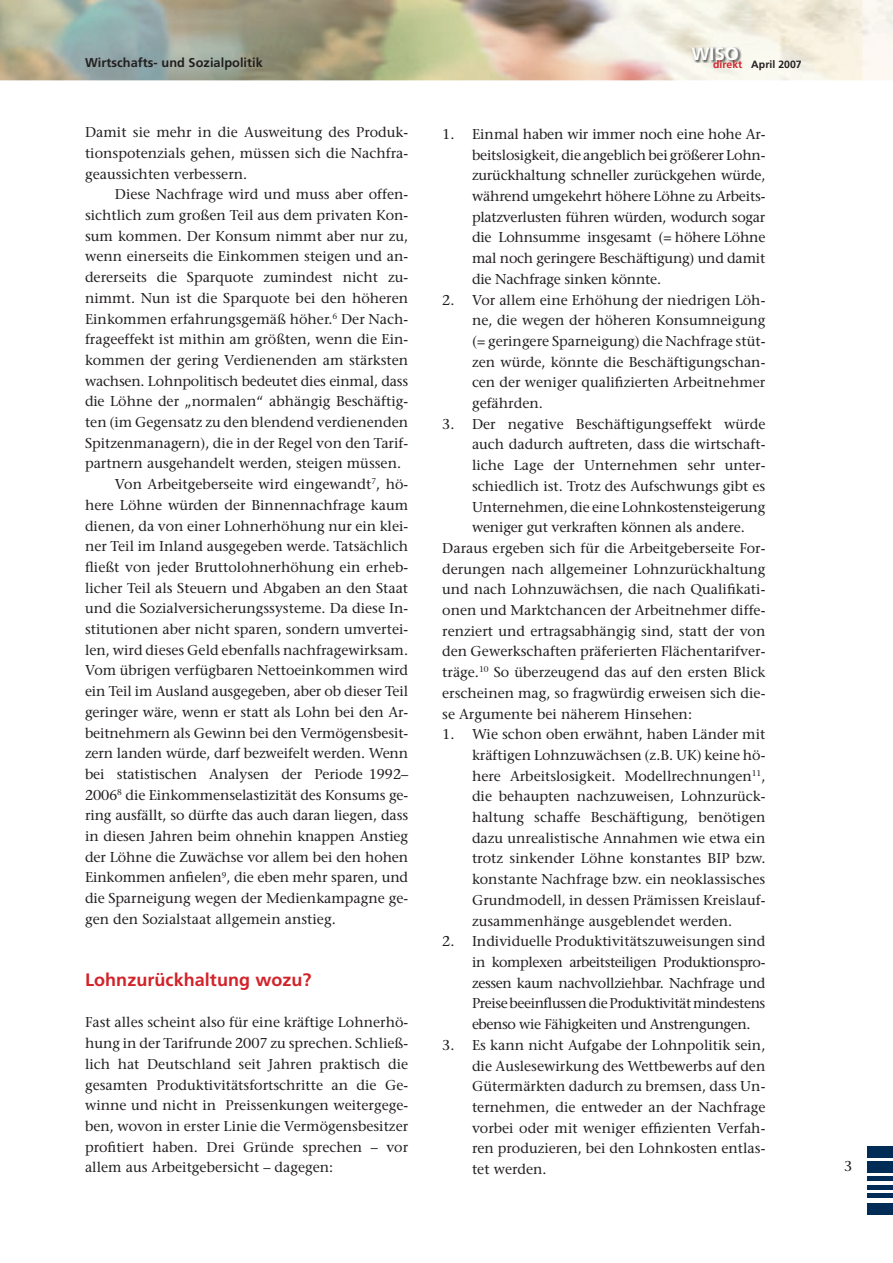
<style>
.page{position:relative;width:893px;height:1263px;background:#fff}
.page>*{position:absolute;margin:0;border:0;box-sizing:border-box;transform-origin:0 0}
.t1{font:700 18px "Frutiger";letter-spacing:.005em;color:#d1232a}
.t2{font:700 18px "Frutiger";color:#fff}
.t3{font:14.25px/20.7px "Stone Serif";color:#231f20;text-align:justify}
.t4{font:700 12.75px "Frutiger";letter-spacing:.005em;color:#231f20}
.t5{font:700 10.5px "Frutiger";letter-spacing:.005em;color:#231f20}
.s1{color:#d1232a}
</style>
<div class="page">
<img style="left:0;top:0;width:893px;height:80px">
<div style="left:867px;top:1147px;width:26px;height:11px;background:#002c55"></div>
<div style="left:867px;top:1204px;width:26px;height:11px;background:#002c55"></div>
<div style="left:867px;top:1161px;width:26px;height:12px;background:#002c55"></div>
<hr style="left:867px;top:1177px;width:26px;height:4px;background:#002c55">
<hr style="left:867px;top:1185px;width:26px;height:4px;background:#002c55">
<hr style="left:867px;top:1194px;width:26px;height:4px;background:#002c55">
<img style="left:691px;top:47px;width:50px;height:16px">
<p class="t4" style="left:85px;top:58px;width:179px">Wirtschafts- und Sozialpolitik</p>
<p class="t3" style="left:85px;top:123px;width:325px">Damit sie mehr in die Ausweitung des Produk&shy;tionspotenzials gehen, müssen sich die Nachfra&shy;geaussichten verbessern.</p>
<p class="t3" style="left:115px;top:185px;width:295px">Diese Nachfrage wird und muss aber offen-</p>
<p class="t3" style="left:85px;top:206px;width:325px">sichtlich zum großen Teil aus dem privaten Kon-</p>
<p class="t3" style="left:85px;top:227px;width:325px">sum kommen. Der Konsum nimmt aber nur zu,</p>
<p class="t3" style="left:85px;top:248px;width:325px">wenn einerseits die Einkommen steigen und an-</p>
<p class="t3" style="left:85px;top:268px;width:325px">dererseits die Sparquote zumindest nicht zu-</p>
<p class="t3" style="left:85px;top:289px;width:325px">nimmt. Nun ist die Sparquote bei den höheren</p>
<p class="t3" style="left:85px;top:310px;width:325px">Einkommen erfahrungsgemäß höher.<sup>6</sup> Der Nach-</p>
<p class="t3" style="left:85px;top:330px;width:325px">frageeffekt ist mithin am größten, wenn die Ein-</p>
<p class="t3" style="left:85px;top:351px;width:325px">kommen der gering Verdienenden am stärksten</p>
<p class="t3" style="left:85px;top:372px;width:325px">wachsen. Lohnpolitisch bedeutet dies einmal, dass</p>
<p class="t3" style="left:85px;top:392px;width:325px">die Löhne der „normalen“ abhängig Beschäftig-</p>
<p class="t3" style="left:85px;top:413px;width:325px">ten (im Gegensatz zu den blendend verdienenden</p>
<p class="t3" style="left:85px;top:434px;width:325px">Spitzenmanagern), die in der Regel von den Tarif-</p>
<p class="t3" style="left:85px;top:455px;width:318px">partnern ausgehandelt werden, steigen müssen.</p>
<p class="t3" style="left:115px;top:475px;width:295px">Von Arbeitgeberseite wird eingewandt<sup>7</sup>, hö-</p>
<p class="t3" style="left:85px;top:496px;width:325px">here Löhne würden der Binnennachfrage kaum</p>
<p class="t3" style="left:85px;top:517px;width:325px">dienen, da von einer Lohnerhöhung nur ein klei-</p>
<p class="t3" style="left:85px;top:537px;width:325px">ner Teil im Inland ausgegeben werde. Tatsächlich</p>
<p class="t3" style="left:85px;top:558px;width:325px">fließt von jeder Bruttolohnerhöhung ein erheb-</p>
<p class="t3" style="left:85px;top:579px;width:325px">licher Teil als Steuern und Abgaben an den Staat</p>
<p class="t3" style="left:85px;top:599px;width:325px">und die Sozialversicherungssysteme. Da diese In-</p>
<p class="t3" style="left:85px;top:620px;width:325px">stitutionen aber nicht sparen, sondern umvertei-</p>
<p class="t3" style="left:85px;top:641px;width:325px">len, wird dieses Geld ebenfalls nachfragewirksam.</p>
<p class="t3" style="left:85px;top:662px;width:325px">Vom übrigen verfügbaren Nettoeinkommen wird</p>
<p class="t3" style="left:85px;top:682px;width:325px">ein Teil im Ausland ausgegeben, aber ob dieser Teil</p>
<p class="t3" style="left:85px;top:703px;width:325px">geringer wäre, wenn er statt als Lohn bei den Ar-</p>
<p class="t3" style="left:85px;top:724px;width:325px">beitnehmern als Gewinn bei den Vermögensbesit-</p>
<p class="t3" style="left:85px;top:744px;width:325px">zern landen würde, darf bezweifelt werden. Wenn</p>
<p class="t3" style="left:85px;top:765px;width:325px">bei statistischen Analysen der Periode 1992–</p>
<p class="t3" style="left:85px;top:786px;width:325px">2006<sup>8</sup> die Einkommenselastizität des Konsums ge-</p>
<p class="t3" style="left:85px;top:806px;width:325px">ring ausfällt, so dürfte das auch daran liegen, dass</p>
<p class="t3" style="left:85px;top:827px;width:325px">in diesen Jahren beim ohnehin knappen Anstieg</p>
<p class="t3" style="left:85px;top:848px;width:325px">der Löhne die Zuwächse vor allem bei den hohen</p>
<p class="t3" style="left:85px;top:869px;width:325px">Einkommen anfielen<sup>9</sup>, die eben mehr sparen, und</p>
<p class="t3" style="left:85px;top:889px;width:325px">die Sparneigung wegen der Medienkampagne ge-</p>
<p class="t3" style="left:85px;top:910px;width:252px">gen den Sozialstaat allgemein anstieg.</p>
<p class="t1" style="left:85px;top:972px;width:228px">Lohnzurückhaltung wozu?</p>
<p class="t3" style="left:85px;top:1013px;width:325px">Fast alles scheint also für eine kräftige Lohnerhö&shy;hung in der Tarifrunde 2007 zu sprechen. Schließ&shy;lich hat Deutschland seit Jahren praktisch die gesamten Produktivitätsfortschritte an die Ge&shy;winne und nicht in Preissenkungen weitergege&shy;ben, wovon in erster Linie die Vermögensbesitzer profitiert haben. Drei Gründe sprechen – vor allem aus Arbeitgebersicht – dagegen:</p>
<p class="t2" style="left:691px;top:47px;width:49px">WISO</p>
<p class="t5" style="left:713px;top:60px;width:90px"><span class="s1">direkt</span> April 2007</p>
<p class="t3" style="left:472px;top:125px;width:295px;text-indent:-30px">1. Einmal haben wir immer noch eine hohe Ar&shy;beitslosigkeit, die angeblich bei größerer Lohn&shy;zurückhaltung schneller zurückgehen würde, während umgekehrt höhere Löhne zu Arbeits&shy;platzverlusten führen würden, wodurch sogar die Lohnsumme insgesamt (= hö here Löhne mal noch geringere Beschäf tigung) und damit die Nachfrage sinken könn te.</p>
<p class="t3" style="left:472px;top:291px;width:295px;text-indent:-30px">2. Vor allem eine Erhöhung der niedrigen Löh&shy;ne, die wegen der höheren Konsumneigung (= geringere Sparneigung) die Nachfrage stüt&shy;zen würde, könnte die Beschäftigungschan&shy;cen der weniger qualifizierten Arbeitnehmer gefährden.</p>
<p class="t3" style="left:442px;top:415px;width:325px">3. Der negative Beschäftigungseffekt würde</p>
<p class="t3" style="left:472px;top:436px;width:295px">auch dadurch auftreten, dass die wirtschaft -</p>
<p class="t3" style="left:472px;top:456px;width:295px">li che Lage der Unternehmen sehr unter-</p>
<p class="t3" style="left:472px;top:477px;width:295px">schiedlich ist. Trotz des Aufschwungs gibt es</p>
<p class="t3" style="left:472px;top:498px;width:295px">Unternehmen, die eine Lohnkostensteigerung</p>
<p class="t3" style="left:472px;top:518px;width:274px">we niger gut verkraften können als andere.</p>
<p class="t3" style="left:442px;top:539px;width:325px">Daraus ergeben sich für die Arbeitgeberseite For-</p>
<p class="t3" style="left:442px;top:560px;width:325px">derungen nach allgemeiner Lohnzurückhaltung</p>
<p class="t3" style="left:442px;top:580px;width:325px">und nach Lohnzuwächsen, die nach Qualifikati-</p>
<p class="t3" style="left:442px;top:601px;width:325px">onen und Marktchancen der Arbeitnehmer diffe-</p>
<p class="t3" style="left:442px;top:622px;width:325px">renziert und ertragsabhängig sind, statt der von</p>
<p class="t3" style="left:442px;top:643px;width:325px">den Gewerkschaften präferierten Flächentarifver-</p>
<p class="t3" style="left:442px;top:663px;width:325px">träge.<sup>10</sup> So überzeugend das auf den ersten Blick</p>
<p class="t3" style="left:442px;top:684px;width:325px">erscheinen mag, so fragwürdig erweisen sich die-</p>
<p class="t3" style="left:442px;top:705px;width:251px">se Argumente bei näherem Hinsehen:</p>
<p class="t3" style="left:472px;top:725px;width:295px;text-indent:-30px">1. Wie schon oben erwähnt, haben Länder mit kräftigen Lohnzuwächsen (z.B. UK) keine hö&shy;here Arbeitslosigkeit. Modellrechnungen<sup>11</sup>, die behaupten nachzuweisen, Lohnzurück&shy;haltung schaffe Beschäftigung, benötigen dazu unrealistische Annahmen wie etwa ein trotz sinkender Löhne konstantes BIP bzw. konstante Nachfrage bzw. ein neoklassisches Grundmodell, in dessen Prämissen Kreislauf&shy;zusammenhänge ausgeblendet werden.</p>
<p class="t3" style="left:472px;top:932px;width:295px;text-indent:-30px">2. Individuelle Produktivitätszuweisungen sind in komplexen arbeitsteiligen Produktionspro&shy;zessen kaum nachvollziehbar. Nachfrage und Preise beeinflussen die Produktivität mindestens ebenso wie Fähigkeiten und Anstrengun gen.</p>
<p class="t3" style="left:472px;top:1036px;width:295px;text-indent:-30px">3. Es kann nicht Aufgabe der Lohnpolitik sein, die Auslesewirkung des Wettbewerbs auf den Gütermärkten dadurch zu bremsen, dass Un&shy;ter nehmen, die entweder an der Nachfrage vor bei oder mit weniger effizienten Verfah&shy;ren produzieren, bei den Lohnkosten entlas&shy;tet werden.</p>
<p class="t3" style="left:844px;top:1157px;width:10px">3</p>
</div>
